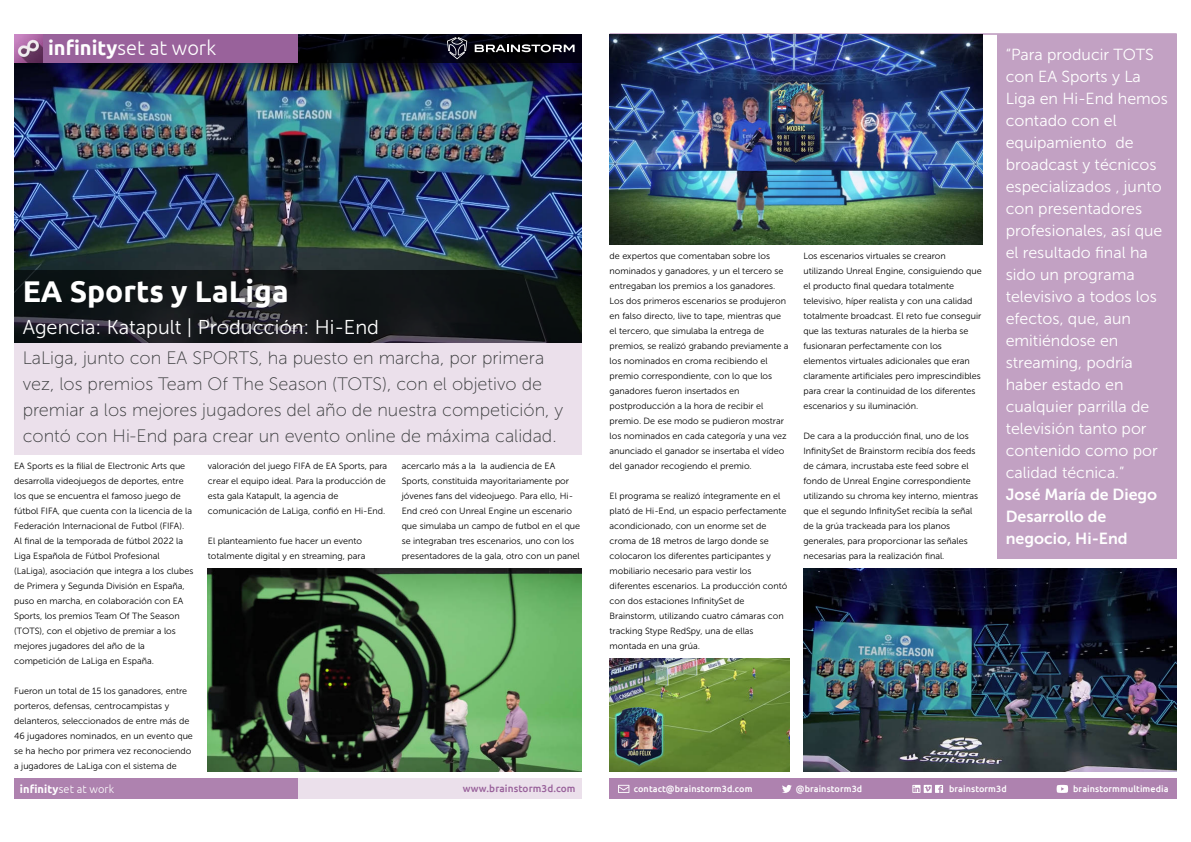
<style>
.page{position:relative;width:1191px;height:842px;background:#fff}
.page>*{position:absolute;margin:0;border:0;box-sizing:border-box;transform-origin:0 0}
.t1{font:700 30px "Ubuntu";color:#fff}
.t2{font:20px "Museo Sans 300";color:#fff}
.t3{font:300 20px "Ubuntu";color:#fff}
.t4{font:18px/26px "Museo Sans 100";color:#3a3c3d}
.t5{font:16px/22px "Museo Sans 300";color:#fff}
.t6{font:16px/22px "Museo Sans 700";color:#fff}
.t7{font:300 11px "Ubuntu";letter-spacing:.01em;color:#fff}
.t8{font:500 10px "Ubuntu";letter-spacing:.01em;color:#99629b}
.t9{font:9px/15px "Museo Sans 300";color:#000}
.t10{font:500 9px "Ubuntu";letter-spacing:.01em;color:#fff}
.s1{font-weight:700}
</style>
<div class="page">
<img style="left:14px;top:62px;width:567px;height:208px">
<div style="left:43px;top:34px;width:255px;height:28px;background:#99629b"></div>
<div style="left:298px;top:34px;width:283px;height:28px;background:#000;opacity:.7"></div>
<svg style="left:475px;top:44px;width:99px;height:8px"></svg>
<svg style="left:447px;top:37px;width:20px;height:22px"></svg>
<div style="left:14px;top:779px;width:567px;height:20px;background:#ebe0eb"></div>
<div style="left:14px;top:779px;width:284px;height:20px;background:#ae82af"></div>
<div style="left:609px;top:779px;width:567px;height:20px;background:#ae82af"></div>
<img style="left:14px;top:34px;width:29px;height:28px">
<div style="left:14px;top:343px;width:567px;height:111px;background:#ebe0eb"></div>
<svg style="left:1056px;top:785px;width:12px;height:8px"></svg>
<svg style="left:782px;top:785px;width:10px;height:8px"></svg>
<svg style="left:912px;top:785px;width:31px;height:8px"></svg>
<svg style="left:618px;top:785px;width:11px;height:8px"></svg>
<div style="left:14px;top:270px;width:567px;height:73px;background:#3a3c3d;opacity:.7"></div>
<hr style="left:609px;top:34px;width:567px;height:1px;background:#99629b">
<img style="left:208px;top:568px;width:373px;height:203px">
<img style="left:609px;top:34px;width:374px;height:210px">
<img style="left:609px;top:658px;width:180px;height:113px">
<img style="left:803px;top:568px;width:373px;height:203px">
<div style="left:997px;top:34px;width:179px;height:525px;background:#c2a1c3"></div>
<h2 class="t3" style="left:48px;top:40px;width:170px"><span class="s1">infinity</span>set at work</h2>
<h1 class="t1" style="left:23px;top:279px;width:267px">EA Sports y LaLiga</h1>
<h2 class="t2" style="left:23px;top:319px;width:358px">Agencia: Katapult | Producción: Hi-End</h2>
<p class="t4" style="left:23px;top:347px;width:542px">LaLiga, junto con EA SPORTS, ha puesto en marcha, por primera vez, los premios Team Of The Season (TOTS), con el objetivo de premiar a los mejores jugadores del año de nuestra competición, y contó con Hi-End para crear un evento online de máxima calidad.</p>
<p class="t9" style="left:14px;top:459px;width:181px">EA Sports es la filial de Electronic Arts que desarrolla videojuegos de deportes, entre los que se encuentra el famoso juego de fútbol FIFA, que cuenta con la licencia de la Federación Internacional de Futbol (FIFA).<br>Al final de la temporada de fútbol 2022 la Liga Española de Fútbol Profesional (LaLiga), asociación que integra a los clubes de Primera y Segunda División en España, puso en marcha, en colaboración con EA Sports, los premios Team Of The Season (TOTS), con el objetivo de premiar a los mejores jugadores del año de la competición de LaLiga en España.</p>
<p class="t9" style="left:14px;top:684px;width:180px">Fueron un total de 15 los ganadores, entre porteros, defensas, centrocampistas y delanteros, seleccionados de entre más de 46 jugadores nominados, en un evento que se ha hecho por primera vez reconociendo a jugadores de LaLiga con el sistema de</p>
<p class="t9" style="left:208px;top:459px;width:181px">valoración del juego FIFA de EA Sports, para crear el equipo ideal. Para la producción de esta gala Katapult, la agencia de comunicación de LaLiga, confió en Hi-End.</p>
<p class="t9" style="left:208px;top:534px;width:159px">El planteamiento fue hacer un evento totalmente digital y en streaming, para</p>
<p class="t9" style="left:402px;top:459px;width:180px">acercarlo más a la la audiencia de EA Sports, constituida mayoritariamente por jóvenes fans del videojuego. Para ello, Hi-End creó con Unreal Engine un escenario que simulaba un campo de futbol en el que se integraban tres escenarios, uno con los presentadores de la gala, otro con un panel</p>
<p class="t7" style="left:20px;top:784px;width:96px"><span class="s1">infinity</span>set at work</p>
<p class="t8" style="left:463px;top:784px;width:114px">www.brainstorm3d.com</p>
<p class="t9" style="left:609px;top:249px;width:180px">de expertos que comentaban sobre los nominados y ganadores, y un el tercero se entregaban los premios a los ganadores.<br>Los dos primeros escenarios se produjeron en falso directo, live to tape, mientras que el tercero, que simulaba la entrega de premios, se realizó grabando previamente a los nominados en croma recibiendo el premio correspondiente, con lo que los ganadores fueron insertados en postproducción a la hora de recibir el premio. De ese modo se pudieron mostrar los nominados en cada categoría y una vez anunciado el ganador se insertaba el vídeo del ganador recogiendo el premio.</p>
<p class="t9" style="left:609px;top:489px;width:179px">El programa se realizó íntegramente en el plató de Hi-End, un espacio perfectamente acondicionado, con un enorme set de croma de 18 metros de largo donde se colocaron los diferentes participantes y mobiliario necesario para vestir los diferentes escenarios. La producción contó con dos estaciones InfinitySet de Brainstorm, utilizando cuatro cámaras con tracking Stype RedSpy, una de ellas montada en una grúa.</p>
<p class="t9" style="left:803px;top:249px;width:180px">Los escenarios virtuales se crearon utilizando Unreal Engine, consiguiendo que el producto final quedara totalmente televisivo, híper realista y con una calidad totalmente broadcast. El reto fue conseguir que las texturas naturales de la hierba se fusionaran perfectamente con los elementos virtuales adicionales que eran claramente artificiales pero imprescindibles para crear la continuidad de los diferentes escenarios y su iluminación.</p>
<p class="t9" style="left:803px;top:429px;width:176px">De cara a la producción final, uno de los InfinitySet de Brainstorm recibía dos feeds de cámara, incrustaba este feed sobre el fondo de Unreal Engine correspondiente utilizando su chroma key interno, mientras que el segundo InfinitySet recibía la señal de la grúa trackeada para los planos generales, para proporcionar las señales necesarias para la realización final.</p>
<p class="t5" style="left:1005px;top:45px;width:164px">“Para producir TOTS con EA Sports y La<br>Liga en Hi-End hemos contado con el equipamiento de broadcast y técnicos especializados , junto con presentadores profesionales, así que el resultado final ha sido un programa televisivo a todos los efectos, que, aun emitiéndose en streaming, podría haber estado en cualquier parrilla de televisión tanto por contenido como por calidad técnica.”</p>
<h3 class="t6" style="left:1005px;top:485px;width:153px">José María de Diego<br>Desarrollo de negocio, Hi-End</h3>
<p class="t10" style="left:634px;top:785px;width:120px">contact@brainstorm3d.com</p>
<p class="t10" style="left:796px;top:785px;width:68px">@brainstorm3d</p>
<p class="t10" style="left:949px;top:785px;width:59px">brainstorm3d</p>
<p class="t10" style="left:1073px;top:785px;width:97px">brainstormmultimedia</p>
</div>
